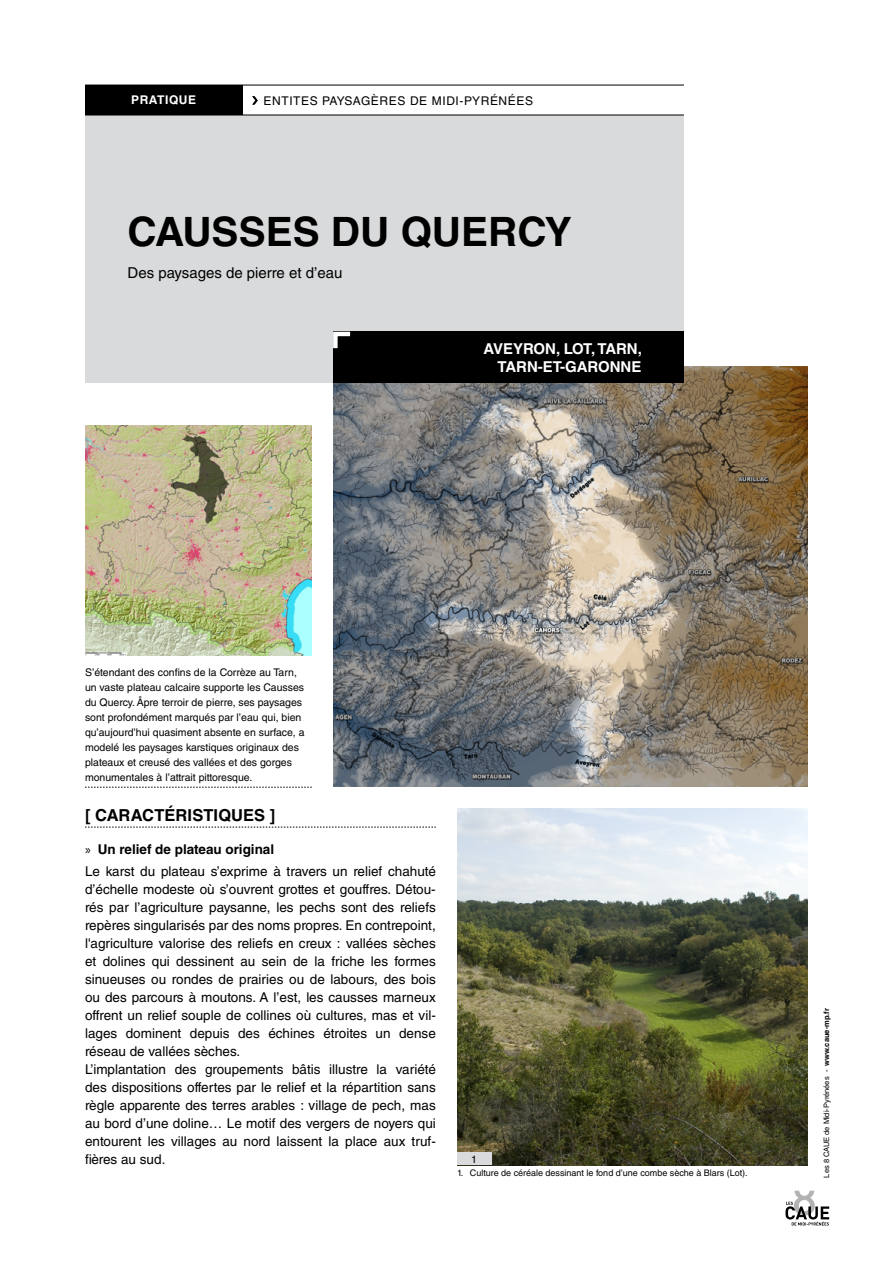
<style>
.page{position:relative;width:893px;height:1263px;background:#fff}
.page>*{position:absolute;margin:0;border:0;box-sizing:border-box;transform-origin:0 0}
.t1{font:700 40.5px "Helvetica LT Std";color:#000}
.t2{font:700 16.5px "Helvetica LT Std";letter-spacing:.005em;color:#000}
.t3{font:15px "Helvetica LT Std";color:#000}
.t4{font:700 15px/18px "Helvetica LT Std";color:#fff;text-align:right}
.t5{font:13.5px/18px "Helvetica LT Std";color:#000}
.t6{font:12px "Helvetica LT Std";letter-spacing:.05em;color:#000}
.t7{font:700 12px "Helvetica LT Std";color:#fff}
.t8{font:10.5px/15px "Helvetica LT Std";color:#000}
.t9{font:9px "Helvetica LT Std";color:#000}
.t10{font:7.5px "Helvetica LT Std";color:#000}
.s1{font-family:"Myriad Pro"}
.s2{font-weight:700}
</style>
<div class="page">
<img style="left:333px;top:366px;width:475px;height:421px">
<img style="left:85px;top:425px;width:227px;height:231px">
<img style="left:457px;top:809px;width:350px;height:356px">
<svg style="left:85px;top:787px;width:227px;height:1px"></svg>
<svg style="left:85px;top:827px;width:351px;height:1px"></svg>
<div style="left:85px;top:115px;width:599px;height:268px;background:#d9dadb"></div>
<svg style="left:785px;top:1191px;width:44px;height:34px"></svg>
<div style="left:85px;top:85px;width:157px;height:30px;background:#000"></div>
<hr style="left:85px;top:85px;width:599px;height:1px;background:#000">
<hr style="left:85px;top:115px;width:599px;height:1px;background:#000">
<div style="left:333px;top:332px;width:351px;height:51px;background:#000"></div>
<svg style="left:333px;top:331px;width:22px;height:18px"></svg>
<svg style="left:252px;top:96px;width:6px;height:9px"></svg>
<div style="left:457px;top:1152px;width:34px;height:13px;background:#d9dadb"></div>
<p class="t7" style="left:131px;top:93px;width:66px">PRATIQU E</p>
<p class="t6" style="left:264px;top:94px;width:262px">ENTITES Paysagères de Midi-Pyrén ées</p>
<h1 class="t1" style="left:128px;top:207px;width:56px">CAUSS</h1>
<h1 class="t1" style="left:266px;top:207px;width:308px">ES DU QU ERCY</h1>
<p class="t3" style="left:128px;top:264px;width:216px">Des paysages de pierre et d’eau</p>
<h1 class="t1" style="left:128px;top:207px;width:119px">TITRE</h1>
<p class="t3" style="left:128px;top:264px;width:102px">Texte Chapeau</p>
<p class="t4" style="left:483px;top:339px;width:160px">AVEYRON, LOT, TARN,<br>TARN-ET-GARONNE</p>
<p class="t8" style="left:85px;top:664px;width:221px">S’étendant des confins de la Corrèze au Tarn, un vaste plateau calcaire supporte les Causses du Quercy. Âpre terroir de pierre, ses paysages sont profondément marqués par l’eau qui, bien qu’aujourd’hui quasiment absente en surface, a modelé les paysages karstiques originaux des plateaux et creusé des vallées et des gorges monumentales à l’attrait pittoresque.</p>
<p class="t2" style="left:85px;top:805px;width:192px">[ CARACTÉRISTIQUES ]</p>
<p class="t5" style="left:85px;top:838px;width:352px;line-height:22.2px"><span class="s1">»</span> <span class="s2">UN RELIEF DE PLATEAU ORIGINAL<br></span>Le karst du plateau s’exprime à travers un relief chahuté</p>
<p class="t5" style="left:85px;top:880px;width:352px">d’échelle modeste où s’ouvrent grottes et gouffres. Détou&shy;rés par l’agriculture paysanne, les pechs sont des reliefs repères singularisés par des noms propres. En contrepoint, l'agriculture valorise des reliefs en creux : vallées sèches et dolines qui dessinent au sein de la friche les formes sinueuses ou rondes de prairies ou de labours, des bois ou des parcours à moutons. A l’est, les causses marneux offrent un relief souple de collines où cultures, mas et vil&shy;lages dominent depuis des échines étroites un dense réseau de vallées sèches.<br>L’implantation des groupements bâtis illustre la variété des dispositions offertes par le relief et la répartition sans règle apparente des terres arables : village de pech, mas au bord d’une doline… Le motif des vergers de noyers qui entourent les villages au nord laissent la place aux truf&shy;fières au sud.</p>
<p class="t8" style="left:471px;top:1151px;width:7px">1</p>
<p class="t9" style="left:457px;top:1167px;width:292px">1. Culture de céréale dessinant le fond d’une combe sèche à Blars (Lot).</p>
<p class="t10" style="left:822px;top:1177px;width:171px;rotate:-90deg">Les 8 CAUE de Midi-Pyrénées - <span class="s2">WWW.CAUE-MP.FR</span></p>
</div>
